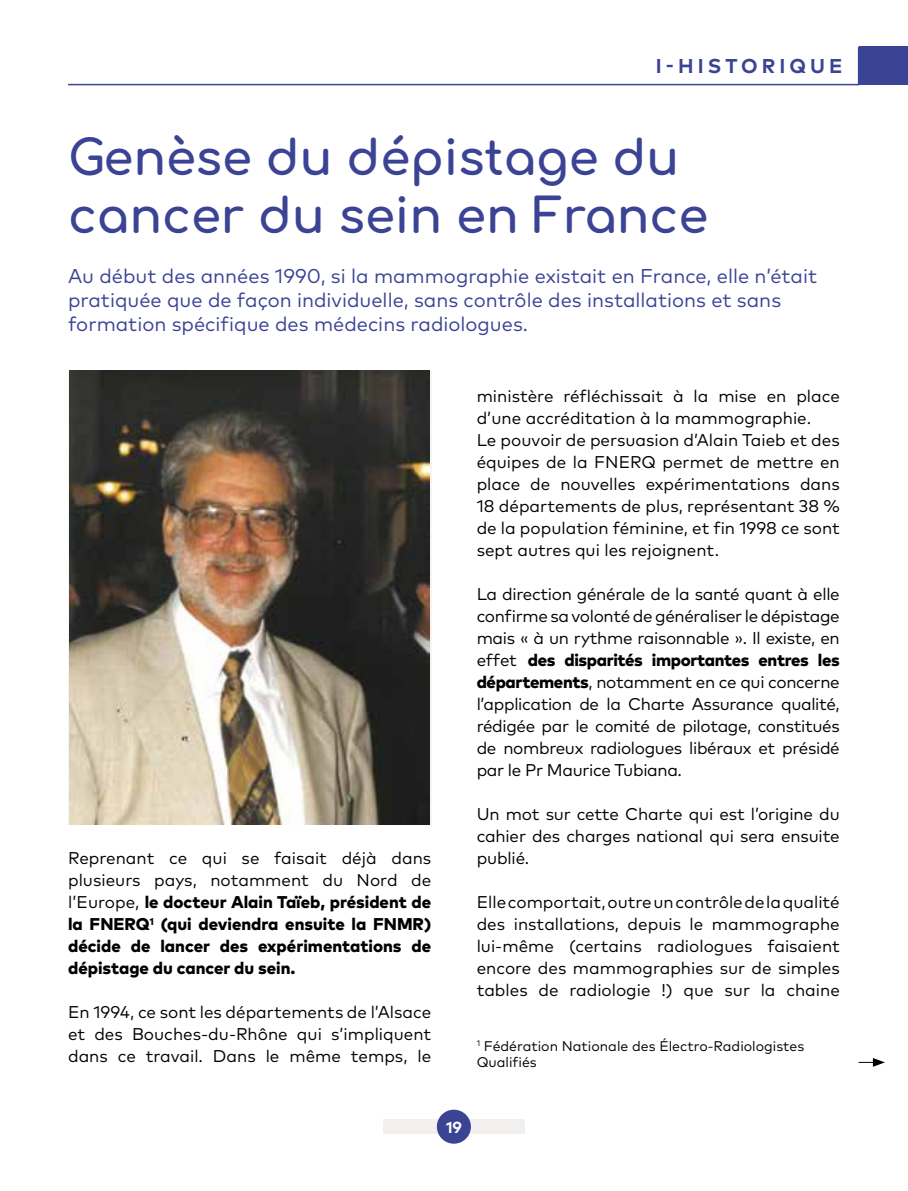
<style>
.page{position:relative;width:908px;height:1191px;background:#fff}
.page>*{position:absolute;margin:0;border:0;box-sizing:border-box;transform-origin:0 0}
.t1{font:700 48px/57.6px "Comfortaa";color:#3b4395}
.t2{font:20px/24px "Mark Pro";color:#3b4395}
.t3{font:700 20px "Mark Pro";letter-spacing:.205em;color:#3b4395}
.t4{font:17px/22px "Mark Pro";color:#000;text-align:justify}
.t5{font:800 17px/22px "Mark Pro";color:#000;text-align:justify}
.t6{font:700 16px "Mark Pro";color:#fff}
.t7{font:14px/16.8px "Mark Pro";color:#000}
.s1{font-weight:400}
.s2{font-weight:800}
</style>
<div class="page">
<div style="left:383px;top:1119px;width:141px;height:14px;background:#f2efef"></div>
<div style="left:858px;top:47px;width:49px;height:38px;background:#3b4395"></div>
<div style="left:436px;top:1109px;width:34px;height:34px;background:#3b4395;border-radius:50%"></div>
<svg style="left:68px;top:46px;width:791px;height:40px"></svg>
<img style="left:69px;top:371px;width:361px;height:453px">
<svg style="left:858px;top:1058px;width:26px;height:8px"></svg>
<p class="t3" style="left:655px;top:50px;width:188px">I-HISTORIQUE</p>
<h1 class="t1" style="left:68px;top:123px;width:641px">Genèse du dépistage du cancer du sein en France</h1>
<p class="t2" style="left:68px;top:263px;width:750px">Au début des années 1990, si la mammographie existait en France, elle n’était pratiquée que de façon individuelle, sans contrôle des installations et sans formation spécifique des médecins radiologues.</p>
<p class="t5" style="left:68px;top:846px;width:364px"><span class="s1">Reprenant ce qui se faisait déjà dans plusieurs pays, notamment du Nord de l’Europe,</span> le docteur Alain Taïeb, président de la FNERQ<sup>1</sup> (qui deviendra ensuite la FNMR) décide de lancer des expérimentations de dépistage du cancer du sein.</p>
<p class="t4" style="left:68px;top:1000px;width:364px">En 1994, ce sont les départements de l’Alsace et des Bouches-du-Rhône qui s’impliquent dans ce travail. Dans le même temps, le</p>
<p class="t4" style="left:476px;top:384px;width:364px;text-align:left">ministère réfléchissait à la mise en place d’une accréditation à la mammographie.<br>Le pouvoir de persuasion d’Alain Taieb et des équipes de la FNERQ permet de mettre en place de nouvelles expérimentations dans 18 départements de plus, représentant 38 % de la population féminine, et fin 1998 ce sont sept autres qui les rejoignent.</p>
<p class="t4" style="left:476px;top:582px;width:364px">La direction générale de la santé quant à elle confirme sa volonté de généraliser le dépistage mais « à un rythme raisonnable ». Il existe, en effet <span class="s2">des disparités importantes entres les départements</span>, notamment en ce qui concerne l’application de la Charte Assurance qualité, rédigée par le comité de pilotage, constitués de nombreux radiologues libéraux et présidé par le Pr Maurice Tubiana.</p>
<p class="t4" style="left:476px;top:802px;width:364px">Un mot sur cette Charte qui est l’origine du cahier des charges national qui sera ensuite publié.</p>
<p class="t4" style="left:476px;top:890px;width:364px">Elle comportait, outre un contrôle de la qualité des installations, depuis le mammographe lui-même (certains radiologues faisaient encore des mammographies sur de simples tables de radiologie !) que sur la chaine</p>
<p class="t7" style="left:476px;top:1036px;width:329px"><sup>1</sup> Fédération Nationale des Électro-Radiologistes<br>Qualifiés</p>
<p class="t6" style="left:446px;top:1114px;width:17px">19</p>
</div>
